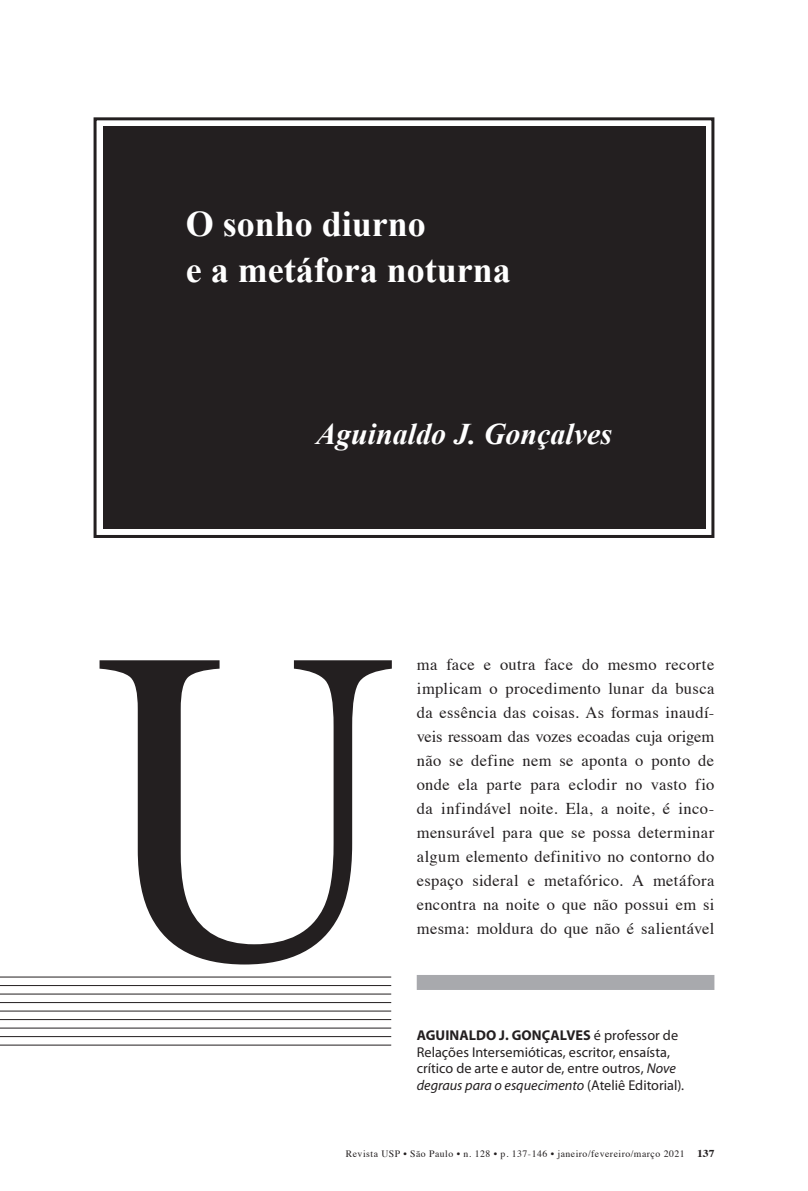
<style>
.page{position:relative;width:808px;height:1191px;background:#fff}
.page>*{position:absolute;margin:0;border:0;box-sizing:border-box;transform-origin:0 0}
.t1{font:450px "Times";color:#231f20;scale:.94 1}
.t2{font:700 36px/46.5px "Times New Roman";color:#fff}
.t3{font:italic 700 30px "Times New Roman";color:#fff}
.t4{font:16.5px/24px "Times";letter-spacing:.02em;color:#231f20;text-align:justify}
.t5{font:14.25px/16.5px "Myriad Pro";color:#231f20}
.t6{font:9.75px "Times";letter-spacing:.05em;color:#231f20}
.s1{font-weight:700}
.s2{font-style:italic}
.s3{font-weight:700;font-size:10.5px}
</style>
<div class="page">
<div style="left:93px;top:117px;width:622px;height:421px;background:#231f20"></div>
<div style="left:109px;top:132px;width:590px;height:391px;border:3px solid #231f20"></div>
<hr style="left:0;top:976px;width:391px;height:1px;background:#231f20">
<hr style="left:0;top:985px;width:391px;height:1px;background:#231f20">
<hr style="left:0;top:993px;width:391px;height:1px;background:#231f20">
<hr style="left:0;top:1002px;width:391px;height:1px;background:#231f20">
<hr style="left:0;top:1010px;width:391px;height:1px;background:#231f20">
<hr style="left:0;top:1019px;width:391px;height:1px;background:#231f20">
<hr style="left:0;top:1027px;width:391px;height:1px;background:#231f20">
<hr style="left:0;top:1036px;width:391px;height:1px;background:#231f20">
<hr style="left:0;top:1044px;width:391px;height:1px;background:#231f20">
<div style="left:417px;top:975px;width:297px;height:15px;background:#a8a9ad"></div>
<h2 class="t2" style="left:186px;top:199px;width:326px">O sonho diurno<br>e a metáfora noturna</h2>
<h3 class="t3" style="left:316px;top:413px;width:297px">Aguinaldo J. Gonçalves</h3>
<h1 class="t1" style="left:94px;top:386px;width:326px">U</h1>
<p class="t4" style="left:417px;top:651px;width:299px">ma face e outra face do mesmo recorte implicam o procedimento lunar da busca da essência das coisas. As formas inaudí&shy;veis ressoam das vozes ecoadas cuja origem não se define nem se aponta o ponto de onde ela parte para eclodir no vasto fio da infindável noite. Ela, a noite, é inco&shy;mensurável para que se possa determinar algum elemento definitivo no contorno do espaço sideral e metafórico. A metáfora encontra na noite o que não possui em si mesma: moldura do que não é salientável</p>
<p class="t5" style="left:417px;top:1027px;width:269px"><span class="s1">AGUINALDO J. GONÇALVES</span> é professor de Relações Intersemióticas, escritor, ensaísta, crítico de arte e autor de, entre outros, <span class="s2">Nove degraus para o esquecimento</span> (Ateliê Editorial).</p>
<p class="t6" style="left:346px;top:1144px;width:370px">Revista USP • São Paulo • n. 128 • p. 137-146 • janeiro/fevereiro/março 2021 <span class="s3">137</span></p>
</div>
